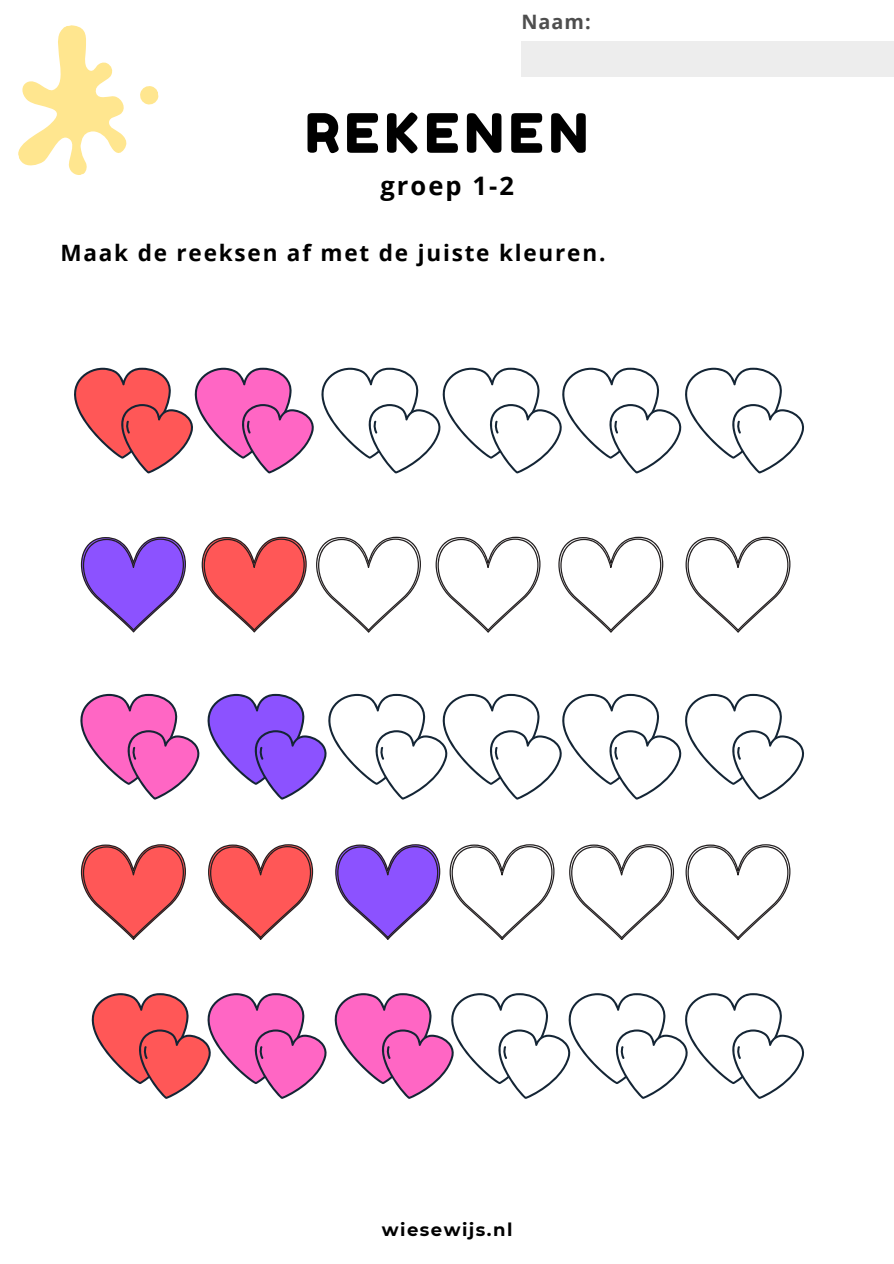
<style>
.page{position:relative;width:894px;height:1264px;background:#fff}
.page>*{position:absolute;margin:0;border:0;box-sizing:border-box;transform-origin:0 0}
.t1{font:54px "Fredoka One";letter-spacing:.1em;color:#000}
.t2{font:700 25.5px "Open Sans";letter-spacing:.08em;color:#000}
.t3{font:700 22.5px "Open Sans";letter-spacing:.08em;color:#000}
.t4{font:700 19.8px "Open Sans";color:#4e4e4e}
.t5{font:700 18px "Montserrat";letter-spacing:.08em;color:#000}
</style>
<div class="page">
<div style="left:521px;top:42px;width:372px;height:35px;background:#ededed"></div>
<svg style="left:18px;top:25px;width:141px;height:150px"></svg>
<svg style="left:74px;top:367px;width:730px;height:106px"></svg>
<svg style="left:80px;top:536px;width:584px;height:96px"></svg>
<svg style="left:685px;top:536px;width:106px;height:96px"></svg>
<svg style="left:80px;top:693px;width:725px;height:106px"></svg>
<svg style="left:80px;top:844px;width:106px;height:96px"></svg>
<svg style="left:208px;top:844px;width:106px;height:96px"></svg>
<svg style="left:335px;top:844px;width:456px;height:96px"></svg>
<svg style="left:91px;top:993px;width:714px;height:105px"></svg>
<p class="t4" style="left:521px;top:8px;width:71px">Naam:</p>
<p class="t1" style="left:305px;top:100px;width:284px">REKENEN</p>
<p class="t2" style="left:380px;top:168px;width:135px">groep 1-2</p>
<p class="t3" style="left:60px;top:237px;width:546px">Maak de reeksen af met de juiste kleuren.</p>
<p class="t5" style="left:382px;top:1218px;width:132px">wiesewijs.nl</p>
</div>
